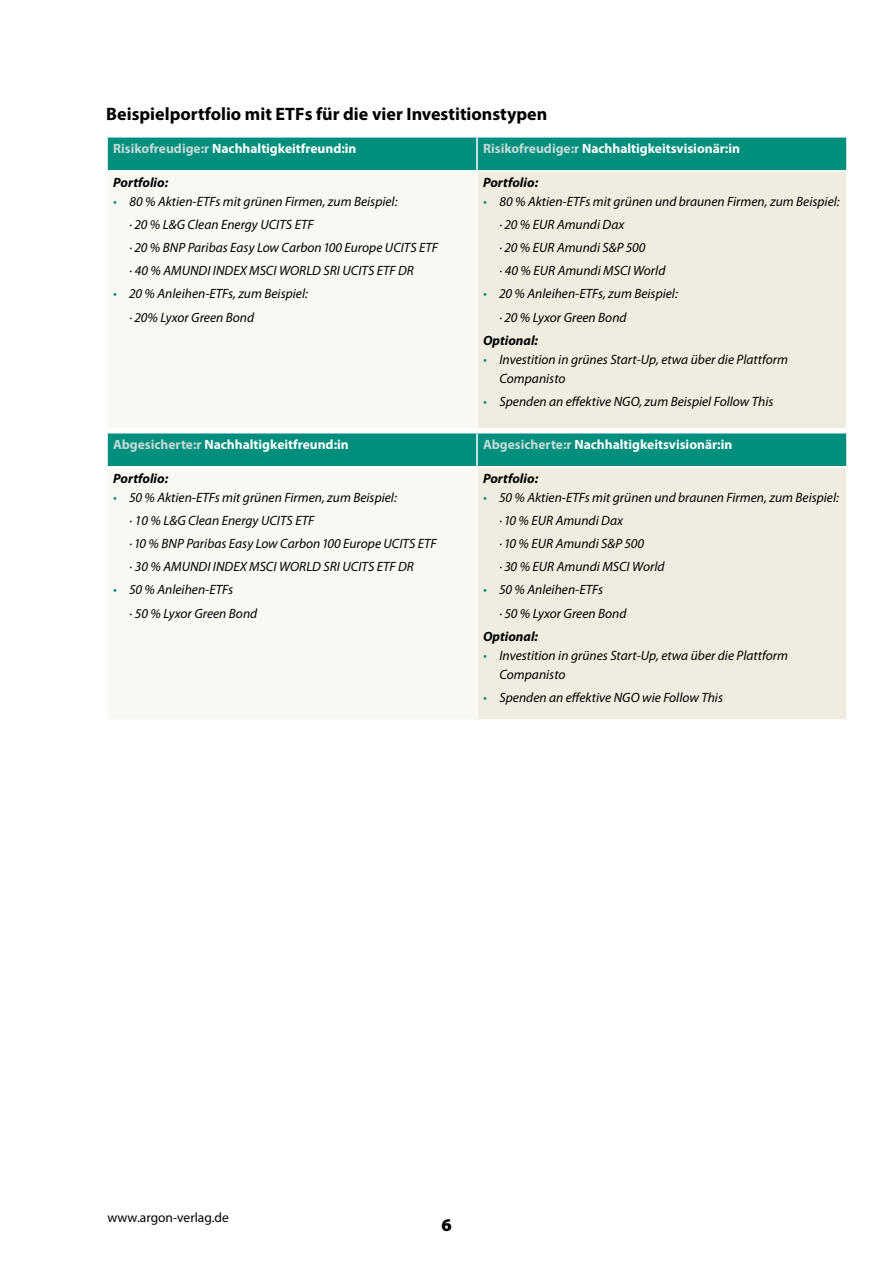
<style>
.page{position:relative;width:893px;height:1263px;background:#fff}
.page>*{position:absolute;margin:0;border:0;box-sizing:border-box;transform-origin:0 0}
.Tabellentext{font:700 18px "Myriad Pro";color:#000}
.t1{font:900 18px "Myriad Pro";color:#000}
.Tabellentext-2{font:italic 13.5px/18.9px "Myriad Pro";color:#000}
.Tabellentext-3{font:700 13.5px "Myriad Pro";color:#fff}
.Tabellentext-4{font:italic 700 13.5px "Myriad Pro";color:#000}
.t2{font:13.5px "Myriad Pro";color:#000}
.s1{color:#c5dbd6}
.s2{color:#008e7d}
</style>
<div class="page">
<div style="left:108px;top:138px;width:738px;height:32px;background:#008e7d"></div>
<div style="left:107px;top:171px;width:370px;height:258px;background:#faf8f3"></div>
<div style="left:477px;top:171px;width:370px;height:258px;background:#f1ece0"></div>
<hr style="left:106px;top:172px;width:2px;height:256px;background:#fff">
<hr style="left:476px;top:172px;width:2px;height:256px;background:#fff">
<hr style="left:846px;top:172px;width:2px;height:256px;background:#fff">
<hr style="left:106px;top:428px;width:371px;height:1px;background:#fff">
<hr style="left:477px;top:428px;width:371px;height:1px;background:#fff">
<hr style="left:476px;top:138px;width:2px;height:32px;background:#fff">
<hr style="left:106px;top:170px;width:371px;height:2px;background:#fff">
<hr style="left:477px;top:170px;width:371px;height:2px;background:#fff">
<div style="left:108px;top:433px;width:738px;height:33px;background:#008e7d"></div>
<div style="left:107px;top:467px;width:370px;height:253px;background:#faf8f3"></div>
<div style="left:477px;top:467px;width:370px;height:253px;background:#f1ece0"></div>
<hr style="left:106px;top:467px;width:2px;height:252px;background:#fff">
<hr style="left:476px;top:467px;width:2px;height:252px;background:#fff">
<hr style="left:846px;top:467px;width:2px;height:252px;background:#fff">
<hr style="left:106px;top:719px;width:371px;height:2px;background:#fff">
<hr style="left:477px;top:719px;width:371px;height:2px;background:#fff">
<hr style="left:476px;top:433px;width:2px;height:33px;background:#fff">
<p class="Tabellentext" style="left:106px;top:102px;width:442px">Beispielportfolio mit ETFs für die vier Investitionstypen</p>
<p class="Tabellentext-3" style="left:113px;top:140px;width:245px"><span class="s1">Risikofreudige:r</span> Nachhaltigkeitfreund:in</p>
<p class="Tabellentext-3" style="left:483px;top:140px;width:259px"><span class="s1">Risikofreudige:r</span> Nachhaltigkeitsvisionär:in</p>
<p class="Tabellentext-4" style="left:113px;top:175px;width:57px">Portfolio:</p>
<p class="Tabellentext-2" style="left:113px;top:192px;width:286px"><span class="s2">•</span> 80 % Aktien-ETFs mit grünen Firmen, zum Beispiel:</p>
<p class="Tabellentext-2" style="left:130px;top:215px;width:186px">· 20 % L&amp;G Clean Energy UCITS ETF</p>
<p class="Tabellentext-2" style="left:130px;top:238px;width:310px">· 20 % BNP Paribas Easy Low Carbon 100 Europe UCITS ETF</p>
<p class="Tabellentext-2" style="left:130px;top:261px;width:286px">· 40 % AMUNDI INDEX MSCI WORLD SRI UCITS ETF DR</p>
<p class="Tabellentext-2" style="left:113px;top:284px;width:196px"><span class="s2">•</span> 20 % Anleihen-ETFs, zum Beispiel:</p>
<p class="Tabellentext-2" style="left:130px;top:307px;width:126px">· 20% Lyxor Green Bond</p>
<p class="Tabellentext-4" style="left:483px;top:175px;width:57px">Portfolio:</p>
<p class="Tabellentext-2" style="left:483px;top:192px;width:358px"><span class="s2">•</span> 80 % Aktien-ETFs mit grünen und braunen Firmen, zum Beispiel:</p>
<p class="Tabellentext-2" style="left:499px;top:215px;width:126px">· 20 % EUR Amundi Dax</p>
<p class="Tabellentext-2" style="left:499px;top:238px;width:147px">· 20 % EUR Amundi S&amp;P 500</p>
<p class="Tabellentext-2" style="left:499px;top:261px;width:167px">· 40 % EUR Amundi MSCI World</p>
<p class="Tabellentext-2" style="left:483px;top:284px;width:196px"><span class="s2">•</span> 20 % Anleihen-ETFs, zum Beispiel:</p>
<p class="Tabellentext-2" style="left:499px;top:307px;width:129px">· 20 % Lyxor Green Bond</p>
<p class="Tabellentext-4" style="left:483px;top:333px;width:57px">Optional:</p>
<p class="Tabellentext-2" style="left:499px;top:349px;width:290px;text-indent:-16px"><span class="s2">•</span> Investition in grünes Start-Up, etwa über die Plattform<br>Companisto</p>
<p class="Tabellentext-2" style="left:483px;top:392px;width:292px"><span class="s2">•</span> Spenden an effektive NGO, zum Beispiel Follow This</p>
<p class="Tabellentext-3" style="left:113px;top:435px;width:237px"><span class="s1">Abgesicherte:r</span> Nachhaltigkeitfreund:in</p>
<p class="Tabellentext-3" style="left:483px;top:435px;width:251px"><span class="s1">Abgesicherte:r</span> Nachhaltigkeitsvisionär:in</p>
<p class="Tabellentext-4" style="left:113px;top:471px;width:57px">Portfolio:</p>
<p class="Tabellentext-2" style="left:113px;top:488px;width:285px"><span class="s2">•</span> 50 % Aktien-ETFs mit grünen Firmen, zum Beispiel:</p>
<p class="Tabellentext-2" style="left:130px;top:511px;width:186px">· 10 % L&amp;G Clean Energy UCITS ETF</p>
<p class="Tabellentext-2" style="left:130px;top:534px;width:309px">· 10 % BNP Paribas Easy Low Carbon 100 Europe UCITS ETF</p>
<p class="Tabellentext-2" style="left:130px;top:557px;width:286px">· 30 % AMUNDI INDEX MSCI WORLD SRI UCITS ETF DR</p>
<p class="Tabellentext-2" style="left:113px;top:580px;width:122px"><span class="s2">•</span> 50 % Anleihen-ETFs</p>
<p class="Tabellentext-2" style="left:130px;top:603px;width:129px">· 50 % Lyxor Green Bond</p>
<p class="Tabellentext-4" style="left:483px;top:471px;width:57px">Portfolio:</p>
<p class="Tabellentext-2" style="left:483px;top:488px;width:358px"><span class="s2">•</span> 50 % Aktien-ETFs mit grünen und braunen Firmen, zum Beispiel:</p>
<p class="Tabellentext-2" style="left:499px;top:511px;width:125px">· 10 % EUR Amundi Dax</p>
<p class="Tabellentext-2" style="left:499px;top:534px;width:146px">· 10 % EUR Amundi S&amp;P 500</p>
<p class="Tabellentext-2" style="left:499px;top:557px;width:167px">· 30 % EUR Amundi MSCI World</p>
<p class="Tabellentext-2" style="left:483px;top:580px;width:122px"><span class="s2">•</span> 50 % Anleihen-ETFs</p>
<p class="Tabellentext-2" style="left:499px;top:603px;width:129px">· 50 % Lyxor Green Bond</p>
<p class="Tabellentext-4" style="left:483px;top:629px;width:57px">Optional:</p>
<p class="Tabellentext-2" style="left:499px;top:645px;width:290px;text-indent:-16px"><span class="s2">•</span> Investition in grünes Start-Up, etwa über die Plattform<br>Companisto</p>
<p class="Tabellentext-2" style="left:483px;top:687px;width:242px"><span class="s2">•</span> Spenden an effektive NGO wie Follow This</p>
<p class="t2" style="left:107px;top:1209px;width:123px">www.argon-verlag.de</p>
<h1 class="t1" style="left:441px;top:1215px;width:12px">6</h1>
</div>
